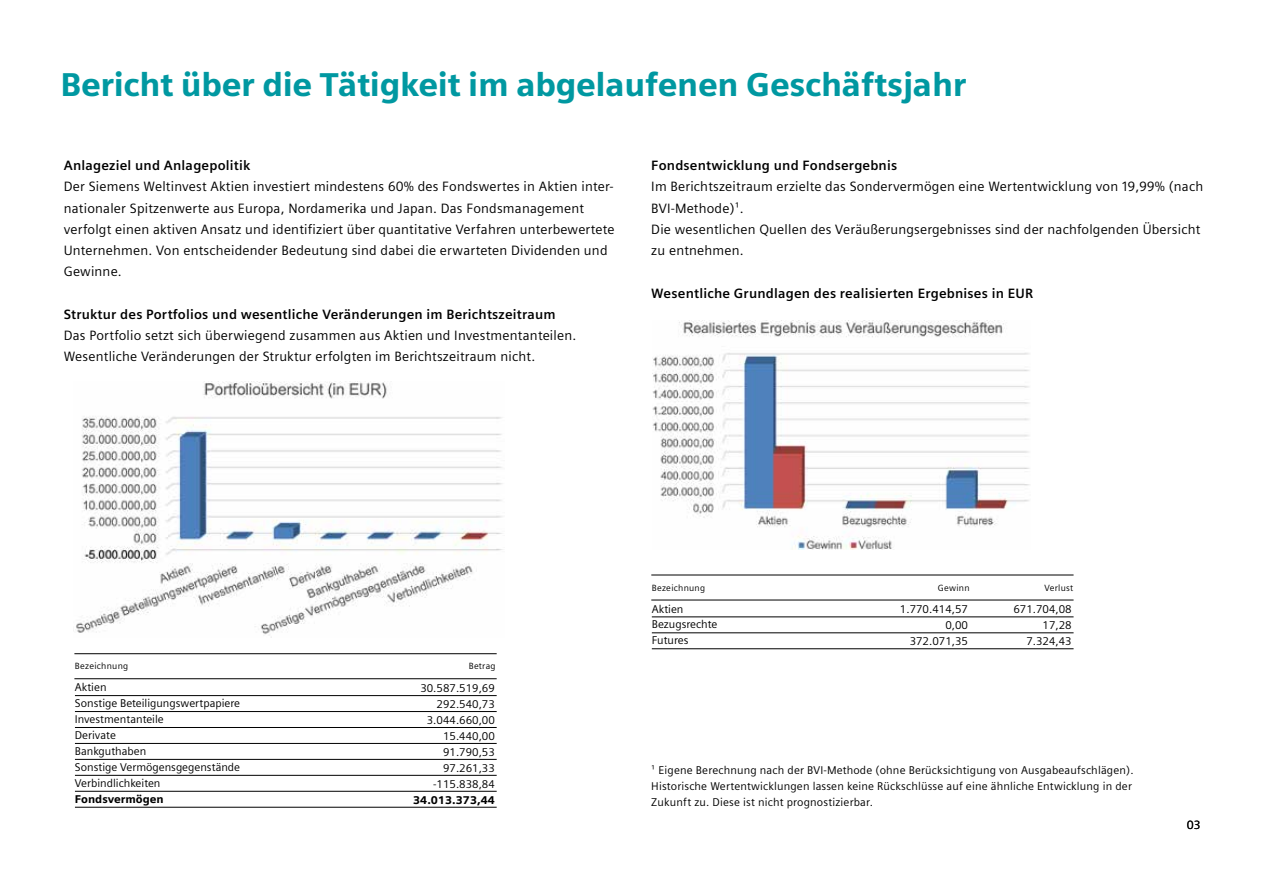
<style>
.page{position:relative;width:1263px;height:893px;background:#fff}
.page>*{position:absolute;margin:0;border:0;box-sizing:border-box;transform-origin:0 0}
.t1{font:900 33px "Siemens Sans";letter-spacing:-.01em;color:#0098a1}
.t2{font:13.5px/21.3px "Siemens Sans";letter-spacing:.015em;color:#000}
.t3{font:700 13.5px "Siemens Sans";letter-spacing:.015em;color:#000}
.t4{font:12px "Siemens Sans";color:#000}
.t5{font:11.25px/15.9px "Siemens Sans";letter-spacing:.01em;color:#000}
.t6{font:900 11.25px "Siemens Sans";color:#000}
.t7{font:9px "Siemens Sans";letter-spacing:.03em;color:#000}
</style>
<div class="page">
<img style="left:73px;top:382px;width:430px;height:253px">
<hr style="left:75px;top:695px;width:422px;height:1px;background:#000">
<hr style="left:75px;top:711px;width:422px;height:1px;background:#000">
<hr style="left:75px;top:727px;width:422px;height:1px;background:#000">
<hr style="left:75px;top:743px;width:422px;height:1px;background:#000">
<hr style="left:75px;top:759px;width:422px;height:1px;background:#000">
<hr style="left:75px;top:775px;width:422px;height:1px;background:#000">
<hr style="left:75px;top:791px;width:422px;height:1px;background:#000">
<hr style="left:75px;top:807px;width:422px;height:1px;background:#000">
<hr style="left:74px;top:678px;width:423px;height:1px;background:#000">
<hr style="left:74px;top:653px;width:423px;height:1px;background:#000">
<img style="left:652px;top:320px;width:378px;height:229px">
<hr style="left:652px;top:617px;width:421px;height:1px;background:#000">
<hr style="left:652px;top:633px;width:421px;height:1px;background:#000">
<hr style="left:652px;top:648px;width:421px;height:1px;background:#000">
<hr style="left:651px;top:600px;width:422px;height:1px;background:#000">
<hr style="left:651px;top:575px;width:422px;height:1px;background:#000">
<h1 class="t1" style="left:61px;top:59px;width:907px">Bericht über die Tätigkeit im abgelaufenen Geschäftsjahr</h1>
<p class="t3" style="left:64px;top:155px;width:188px">Anlageziel und Anlagepolitik</p>
<p class="t2" style="left:64px;top:175px;width:552px">Der Siemens Weltinvest Aktien investiert mindestens 60% des Fondswertes in Aktien inter&shy;nationaler Spitzenwerte aus Europa, Nordamerika und Japan. Das Fondsmanagement verfolgt einen aktiven Ansatz und identifiziert über quantitative Verfahren unterbewertete Unternehmen. Von entscheidender Bedeutung sind dabei die erwarteten Dividenden und Gewinne.</p>
<p class="t3" style="left:64px;top:304px;width:494px">Struktur des Portfolios und wesentliche Veränderungen im Berichtszeitraum</p>
<p class="t2" style="left:64px;top:324px;width:514px">Das Portfolio setzt sich überwiegend zusammen aus Aktien und Investmentanteilen.<br>Wesentliche Veränderungen der Struktur erfolgten im Berichtszeitraum nicht.</p>
<p class="t3" style="left:651px;top:155px;width:247px">Fondsentwicklung und Fondsergebnis</p>
<p class="t2" style="left:651px;top:175px;width:553px">Im Berichtszeitraum erzielte das Sondervermögen eine Wertentwicklung von 19,99% (nach BVI-Methode)¹.<br>Die wesentlichen Quellen des Veräußerungsergebnisses sind der nachfolgenden Übersicht zu entnehmen.</p>
<p class="t3" style="left:651px;top:283px;width:383px">Wesentliche Grundlagen des realisierten Ergebnises in EUR</p>
<p class="t7" style="left:75px;top:659px;width:55px">Bezeichnung</p>
<p class="t7" style="left:469px;top:659px;width:28px">Betrag</p>
<p class="t5" style="left:75px;top:679px;width:167px">Aktien<br>Sonstige Beteiligungswertpapiere<br>Investmentanteile<br>Derivate<br>Bankguthaben<br>Sonstige Vermögensgegenstände<br>Verbindlichkeiten</p>
<p class="t6" style="left:75px;top:790px;width:90px">Fondsvermögen</p>
<p class="t5" style="left:420px;top:679px;width:76px;text-align:right">30.587.519,69<br>292.540,73<br>3.044.660,00<br>15.440,00<br>91.790,53<br>97.261,33 -115.838,84</p>
<p class="t6" style="left:413px;top:791px;width:83px">34.013.373,44</p>
<p class="t7" style="left:652px;top:581px;width:55px">Bezeichnung</p>
<p class="t7" style="left:938px;top:581px;width:33px">Gewinn</p>
<p class="t7" style="left:1044px;top:581px;width:30px">Verlust</p>
<p class="t5" style="left:652px;top:600px;width:67px">Aktien<br>Bezugsrechte<br>Futures</p>
<p class="t5" style="left:1013px;top:601px;width:60px;text-align:right">671.704,08<br>17,28<br>7.324,43</p>
<p class="t5" style="left:900px;top:601px;width:70px;text-align:right">1.770.414,57<br>0,00<br>372.071,35</p>
<p class="t5" style="left:651px;top:761px;width:484px">¹ Eigene Berechnung nach der BVI-Methode (ohne Berücksichtigung von Ausgabeaufschlägen).<br>Historische Wertentwicklungen lassen keine Rückschlüsse auf eine ähnliche Entwicklung in der<br>Zukunft zu. Diese ist nicht prognostizierbar.</p>
<p class="t4" style="left:1187px;top:816px;width:15px">03</p>
</div>
